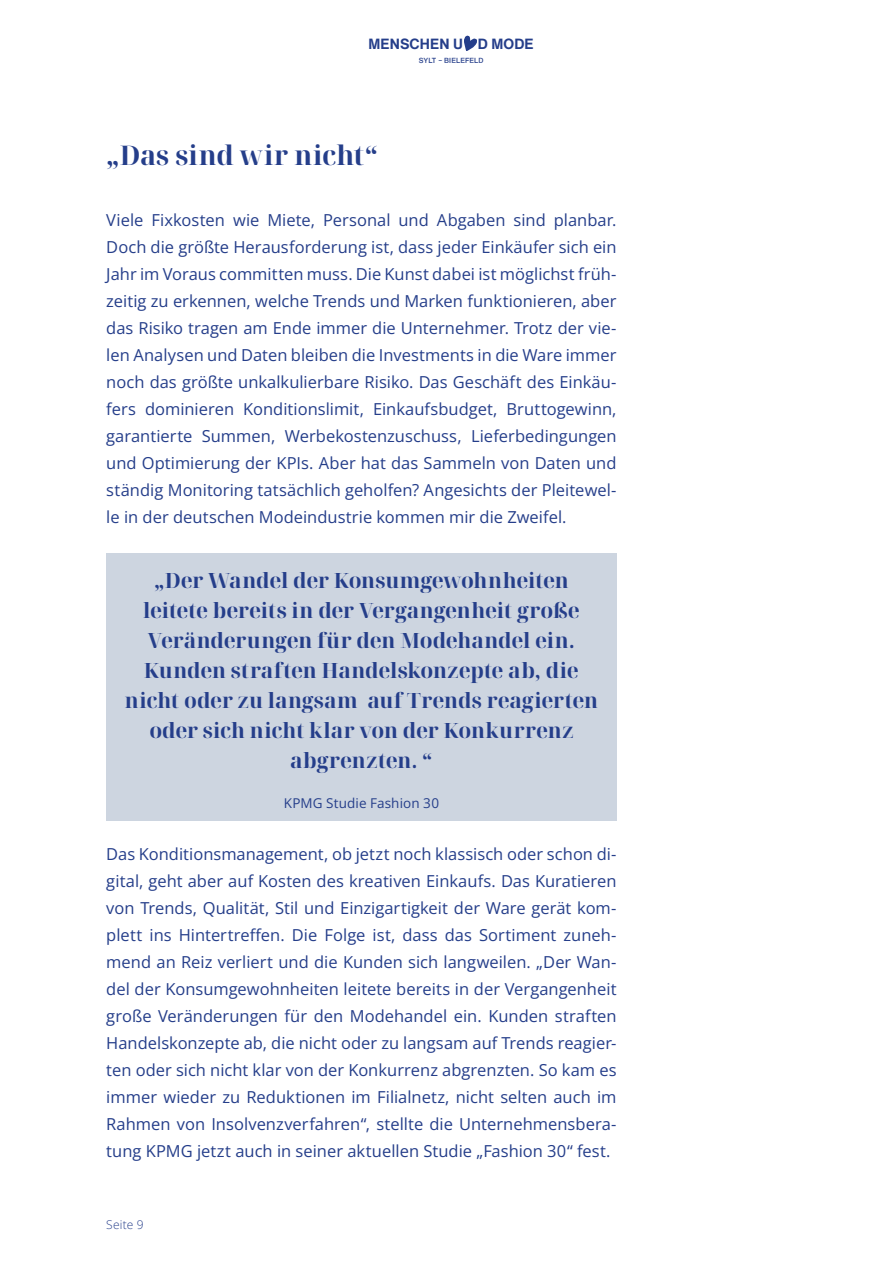
<style>
.page{position:relative;width:893px;height:1263px;background:#fff}
.page>*{position:absolute;margin:0;border:0;box-sizing:border-box;transform-origin:0 0}
.t1{font:700 27px "Noto Serif Display";letter-spacing:-.005em;color:#253e8a}
.t2{font:700 21px/30px "Noto Serif Display";letter-spacing:-.015em;color:#253e8a;text-align:center}
.t3{font:16.5px/27px "Open Sans";color:#253e8a;text-align:justify}
.t4{font:700 14.4px "Helvetica Now Text";letter-spacing:.01em;color:#253e8a}
.t5{font:13.5px "Open Sans";letter-spacing:.01em;color:#253e8a}
.t6{font:300 12px "Open Sans";letter-spacing:.02em;color:#253e8a}
.t7{font:500 7.2px "Helvetica Now Text";letter-spacing:.01em;color:#253e8a}
</style>
<div class="page">
<svg style="left:464px;top:36px;width:13px;height:15px"></svg>
<div style="left:106px;top:553px;width:511px;height:268px;background:#cdd5e0"></div>
<p class="t4" style="left:368px;top:33px;width:167px">MENSCHEN U D MODE</p>
<p class="t7" style="left:419px;top:55px;width:66px">SYLT – BIELEFELD</p>
<h1 class="t1" style="left:106px;top:136px;width:273px">„Das sind wir nicht“</h1>
<p class="t3" style="left:106px;top:206px;width:512px">Viele Fixkosten wie Miete, Personal und Abgaben sind planbar.<br>Doch die größte Herausforderung ist, dass jeder Einkäufer sich ein Jahr im Voraus committen muss. Die Kunst dabei ist möglichst früh&shy;zeitig zu erkennen, welche Trends und Marken funktionieren, aber das Risiko tragen am Ende immer die Unternehmer. Trotz der vie&shy;len Analysen und Daten bleiben die Investments in die Ware immer noch das größte unkalkulierbare Risiko. Das Geschäft des Einkäu&shy;fers dominieren Konditionslimit, Einkaufsbudget, Bruttogewinn, garantierte Summen, Werbekostenzuschuss, Lieferbedingungen und Optimierung der KPIs. Aber hat das Sammeln von Daten und ständig Monitoring tatsächlich geholfen? Angesichts der Pleitewel&shy;le in der deutschen Modeindustrie kommen mir die Zweifel.</p>
<p class="t2" style="left:125px;top:566px;width:475px">„Der Wandel der Konsumgewohnheiten leitete bereits in der Vergangenheit große Veränderungen für den Modehandel ein.<br>Kunden straften Handelskonzepte ab, die nicht oder zu langsam auf Trends reagierten oder sich nicht klar von der Konkurrenz abgrenzten. “</p>
<p class="t5" style="left:284px;top:794px;width:157px">KPMG Studie Fashion 30</p>
<p class="t3" style="left:106px;top:840px;width:512px">Das Konditionsmanagement, ob jetzt noch klassisch oder schon di&shy;gital, geht aber auf Kosten des kreativen Einkaufs. Das Kuratieren von Trends, Qualität, Stil und Einzigartigkeit der Ware gerät kom&shy;plett ins Hintertreffen. Die Folge ist, dass das Sortiment zuneh&shy;mend an Reiz verliert und die Kunden sich langweilen. „Der Wan&shy;del der Konsumgewohnheiten leitete bereits in der Vergangenheit große Veränderungen für den Modehandel ein. Kunden straften Handelskonzepte ab, die nicht oder zu langsam auf Trends reagier&shy;ten oder sich nicht klar von der Konkurrenz abgrenzten. So kam es immer wieder zu Reduktionen im Filialnetz, nicht selten auch im Rahmen von Insolvenzverfahren“, stellte die Unternehmensbera&shy;tung KPMG jetzt auch in seiner aktuellen Studie „Fashion 30“ fest.</p>
<p class="t6" style="left:106px;top:1216px;width:39px">Seite 9</p>
</div>
